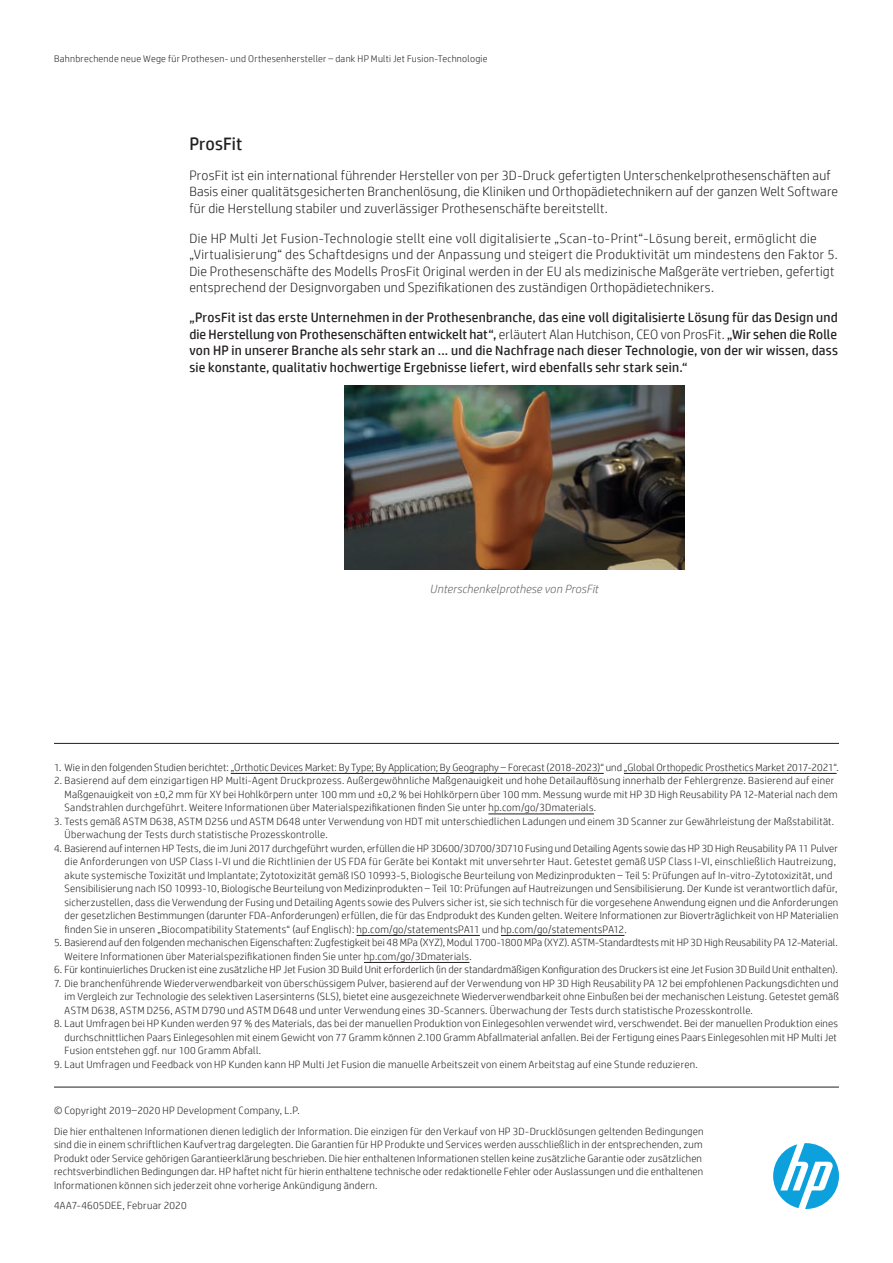
<style>
.page{position:relative;width:893px;height:1263px;background:#fff}
.page>*{position:absolute;margin:0;border:0;box-sizing:border-box;transform-origin:0 0}
.Headline_12_Regular{font:18px "HP Simplified";color:#231f20}
.Body{font:300 13.5px/16.5px "HP Simplified";letter-spacing:.015em;color:#231f20}
.Body-2{font:13.5px/16.5px "HP Simplified";letter-spacing:.015em;color:#231f20;text-align:justify}
.Image_Text_8{font:italic 300 12px "HP Simplified";letter-spacing:.01em;color:#5f6368}
.Legal_7_9{font:300 10.5px/13.5px "HP Simplified";letter-spacing:.02em;color:#231f20}
.t1{font:300 9.75px "HP Simplified";letter-spacing:.025em;color:#231f20}
.s1{font-weight:300}
</style>
<div class="page">
<hr style="left:54px;top:1087px;width:785px;height:1px;background:#231f20">
<hr style="left:54px;top:743px;width:785px;height:1px;background:#231f20">
<img style="left:344px;top:385px;width:340px;height:185px">
<svg style="left:773px;top:1143px;width:66px;height:66px"></svg>
<hr style="left:231px;top:773px;width:373px;height:1px;background:#231f20">
<hr style="left:624px;top:773px;width:213px;height:1px;background:#231f20">
<hr style="left:488px;top:814px;width:106px;height:1px;background:#231f20">
<hr style="left:357px;top:935px;width:123px;height:1px;background:#231f20">
<hr style="left:501px;top:935px;width:123px;height:1px;background:#231f20">
<hr style="left:364px;top:962px;width:105px;height:1px;background:#231f20">
<p class="t1" style="left:54px;top:52px;width:435px">Bahnbrechende neue Wege für Prothesen- und Orthesenhersteller – dank HP Multi Jet Fusion-Technologie</p>
<p class="Headline_12_Regular" style="left:189px;top:132px;width:55px">ProsFit</p>
<p class="Body" style="left:189px;top:167px;width:650px">ProsFit ist ein international führender Hersteller von per 3D-Druck gefertigten Unterschenkelprothesenschäften auf<br>Basis einer qualitätsgesicherten Branchenlösung, die Kliniken und Orthopädietechnikern auf der ganzen Welt Software für die Herstellung stabiler und zuverlässiger Prothesenschäfte bereitstellt.</p>
<p class="Body" style="left:189px;top:230px;width:650px">Die HP Multi Jet Fusion-Technologie stellt eine voll digitalisierte „Scan-to-Print“-Lösung bereit, ermöglicht die „Virtualisierung“ des Schaftdesigns und der Anpassung und steigert die Produktivität um mindestens den Faktor 5.<br>Die Prothesenschäfte des Modells ProsFit Original werden in der EU als medizinische Maßgeräte vertrieben, gefertigt entsprechend der Designvorgaben und Spezifikationen des zuständigen Orthopädietechnikers.</p>
<p class="Body-2" style="left:189px;top:309px;width:650px">„ProsFit ist das erste Unternehmen in der Prothesenbranche, das eine voll digitalisierte Lösung für das Design und die Herstellung von Prothesenschäften entwickelt hat“, <span class="s1">erläutert Alan Hutchison, CEO von ProsFit.</span> „Wir sehen die Rolle von HP in unserer Branche als sehr stark an ... und die Nachfrage nach dieser Technologie, von der wir wissen, dass sie konstante, qualitativ hochwertige Ergebnisse liefert, wird ebenfalls sehr stark sein.“</p>
<p class="Image_Text_8" style="left:430px;top:581px;width:170px">Unterschenkelprothese von ProsFit</p>
<p class="Legal_7_9" style="left:54px;top:760px;width:786px">1. Wie in den folgenden Studien berichtet: „Orthotic Devices Market: By Type; By Application; By Geography – Forecast (2018-2023)“ und „Global Orthopedic Prosthetics Market 2017-2021“.</p>
<p class="Legal_7_9" style="left:65px;top:774px;width:774px;text-indent:-11px">2. Basierend auf dem einzigartigen HP Multi-Agent Druckprozess. Außergewöhnliche Maßgenauigkeit und hohe Detailauflösung innerhalb der Fehlergrenze. Basierend auf einer<br>Maßgenauigkeit von ±0,2 mm für XY bei Hohlkörpern unter 100 mm und ±0,2 % bei Hohlkörpern über 100 mm. Messung wurde mit HP 3D High Reusability PA 12-Material nach dem<br>Sandstrahlen durchgeführt. Weitere Informationen über Materialspezifikationen finden Sie unter hp.com/go/3Dmaterials.</p>
<p class="Legal_7_9" style="left:65px;top:814px;width:771px;text-indent:-11px">3. Tests gemäß ASTM D638, ASTM D256 und ASTM D648 unter Verwendung von HDT mit unterschiedlichen Ladungen und einem 3D Scanner zur Gewährleistung der Maßstabilität.<br>Überwachung der Tests durch statistische Prozesskontrolle.</p>
<p class="Legal_7_9" style="left:65px;top:841px;width:775px;text-indent:-11px">4. Basierend auf internen HP Tests, die im Juni 2017 durchgeführt wurden, erfüllen die HP 3D600/3D700/3D710 Fusing und Detailing Agents sowie das HP 3D High Reusability PA 11 Pulver die Anforderungen von USP Class I-VI und die Richtlinien der US FDA für Geräte bei Kontakt mit unversehrter Haut. Getestet gemäß USP Class I-VI, einschließlich Hautreizung, akute systemische Toxizität und Implantate; Zytotoxizität gemäß ISO 10993-5, Biologische Beurteilung von Medizinprodukten – Teil 5: Prüfungen auf In-vitro-Zytotoxizität, und Sensibilisierung nach ISO 10993-10, Biologische Beurteilung von Medizinprodukten – Teil 10: Prüfungen auf Hautreizungen und Sensibilisierung. Der Kunde ist verantwortlich dafür, sicherzustellen, dass die Verwendung der Fusing und Detailing Agents sowie des Pulvers sicher ist, sie sich technisch für die vorgesehene Anwendung eignen und die Anforderungen der gesetzlichen Bestimmungen (darunter FDA-Anforderungen) erfüllen, die für das Endprodukt des Kunden gelten. Weitere Informationen zur Bioverträglichkeit von HP Materialien finden Sie in unseren „Biocompatibility Statements“ (auf Englisch): hp.com/go/statementsPA11 und hp.com/go/statementsPA12.</p>
<p class="Legal_7_9" style="left:65px;top:936px;width:775px;text-indent:-11px">5. Basierend auf den folgenden mechanischen Eigenschaften: Zugfestigkeit bei 48 MPa (XYZ), Modul 1700-1800 MPa (XYZ). ASTM-Standardtests mit HP 3D High Reusability PA 12-Material.<br>Weitere Informationen über Materialspezifikationen finden Sie unter hp.com/go/3Dmaterials.</p>
<p class="Legal_7_9" style="left:54px;top:963px;width:785px">6. Für kontinuierliches Drucken ist eine zusätzliche HP Jet Fusion 3D Build Unit erforderlich (in der standardmäßigen Konfiguration des Druckers ist eine Jet Fusion 3D Build Unit enthalten).</p>
<p class="Legal_7_9" style="left:65px;top:976px;width:776px;text-align:justify;text-indent:-11px">7. Die branchenführende Wiederverwendbarkeit von überschüssigem Pulver, basierend auf der Verwendung von HP 3D High Reusability PA 12 bei empfohlenen Packungsdichten und im Vergleich zur Technologie des selektiven Lasersinterns (SLS), bietet eine ausgezeichnete Wiederverwendbarkeit ohne Einbußen bei der mechanischen Leistung. Getestet gemäß ASTM D638, ASTM D256, ASTM D790 und ASTM D648 und unter Verwendung eines 3D-Scanners. Überwachung der Tests durch statistische Prozesskontrolle.</p>
<p class="Legal_7_9" style="left:65px;top:1017px;width:775px;text-align:justify;text-indent:-11px">8. Laut Umfragen bei HP Kunden werden 97 % des Materials, das bei der manuellen Produktion von Einlegesohlen verwendet wird, verschwendet. Bei der manuellen Produktion eines durchschnittlichen Paars Einlegesohlen mit einem Gewicht von 77 Gramm können 2.100 Gramm Abfallmaterial anfallen. Bei der Fertigung eines Paars Einlegesohlen mit HP Multi Jet Fusion entstehen ggf. nur 100 Gramm Abfall.</p>
<p class="Legal_7_9" style="left:54px;top:1057px;width:645px">9. Laut Umfragen und Feedback von HP Kunden kann HP Multi Jet Fusion die manuelle Arbeitszeit von einem Arbeitstag auf eine Stunde reduzieren.</p>
<p class="Legal_7_9" style="left:54px;top:1104px;width:247px">© Copyright 2019–2020 HP Development Company, L.P.</p>
<p class="Legal_7_9" style="left:54px;top:1124px;width:651px">Die hier enthaltenen Informationen dienen lediglich der Information. Die einzigen für den Verkauf von HP 3D-Drucklösungen geltenden Bedingungen sind die in einem schriftlichen Kaufvertrag dargelegten. Die Garantien für HP Produkte und Services werden ausschließlich in der entsprechenden, zum Produkt oder Service gehörigen Garantieerklärung beschrieben. Die hier enthaltenen Informationen stellen keine zusätzliche Garantie oder zusätzlichen rechtsverbindlichen Bedingungen dar. HP haftet nicht für hierin enthaltene technische oder redaktionelle Fehler oder Auslassungen und die enthaltenen Informationen können sich jederzeit ohne vorherige Ankündigung ändern.</p>
<p class="Legal_7_9" style="left:54px;top:1198px;width:134px">4AA7-4605DEE, Februar 2020</p>
</div>
